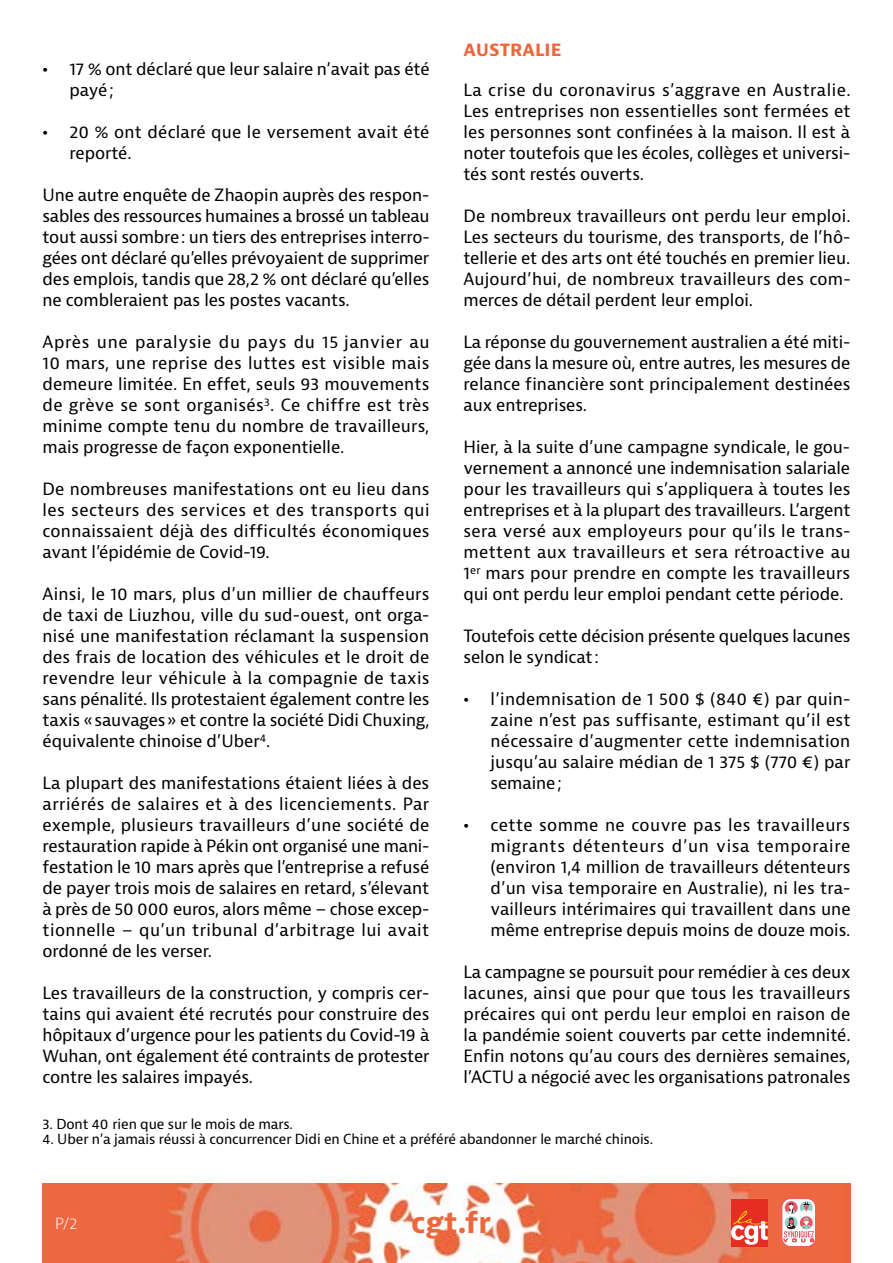
<style>
.page{position:relative;width:893px;height:1263px;background:#fff}
.page>*{position:absolute;margin:0;border:0;box-sizing:border-box;transform-origin:0 0}
.t1{font:700 28.5px "Bernina Sans";color:#ed673d}
.t2{font:700 18px "Bernina Sans";color:#ed673d}
.t3{font:16.5px/21px "Bernina Sans";letter-spacing:-.005em;color:#000;text-align:justify}
.t4{font:16.5px/21px "Bernina Sans";letter-spacing:.015em;color:#000}
.t5{font:300 15px "Bernina Sans";color:#fff}
.t6{font:13.5px "Bernina Sans";letter-spacing:-.005em;color:#000}
.s1{font-weight:700}
</style>
<div class="page">
<img style="left:43px;top:1183px;width:807px;height:80px">
<svg style="left:782px;top:1198px;width:34px;height:48px"></svg>
<div style="left:782px;top:1198px;width:34px;height:48px;border:1px solid #eb5763;border-radius:8px"></div>
<svg style="left:784px;top:1202px;width:30px;height:40px"></svg>
<div style="left:731px;top:1199px;width:36px;height:47px;background:#e62d23"></div>
<svg style="left:731px;top:1211px;width:37px;height:34px"></svg>
<p class="t2" style="left:463px;top:38px;width:100px">AUSTRALIE</p>
<p class="t3" style="left:463px;top:80px;width:389px">La crise du coronavirus s’aggrave en Australie.<br>Les entreprises non essentielles sont fermées et les personnes sont confinées à la maison. Il est à noter toutefois que les écoles, collèges et universi&shy;tés sont restés ouverts.</p>
<p class="t3" style="left:463px;top:206px;width:389px">De nombreux travailleurs ont perdu leur emploi.<br>Les secteurs du tourisme, des transports, de l’hô&shy;tellerie et des arts ont été touchés en premier lieu.<br>Aujourd’hui, de nombreux travailleurs des com&shy;merces de détail perdent leur emploi.</p>
<p class="t3" style="left:463px;top:332px;width:389px">La réponse du gouvernement australien a été miti&shy;gée dans la mesure où, entre autres, les mesures de relance financière sont principalement destinées aux entreprises.</p>
<p class="t3" style="left:463px;top:437px;width:388px">Hier, à la suite d’une campagne syndicale, le gou&shy;vernement a annoncé une indemnisation salariale pour les travailleurs qui s’appliquera à toutes les entreprises et à la plupart des travailleurs. L’argent sera versé aux employeurs pour qu’ils le trans&shy;mettent aux travailleurs et sera rétroactive au 1<sup>er</sup> mars pour prendre en compte les travailleurs qui ont perdu leur emploi pendant cette période.</p>
<p class="t3" style="left:463px;top:626px;width:388px">Toutefois cette décision présente quelques lacunes selon le syndicat :</p>
<p class="t3" style="left:490px;top:689px;width:362px;text-indent:-27px"><span class="s1">•</span> l’indemnisation de 1 500 $ (840 €) par quin&shy;zaine n’est pas suffisante, estimant qu’il est nécessaire d’augmenter cette indemnisation jusqu’au salaire médian de 1 375 $ (770 €) par semaine;</p>
<p class="t3" style="left:490px;top:815px;width:362px;text-indent:-27px"><span class="s1">•</span> cette somme ne couvre pas les travailleurs migrants détenteurs d’un visa temporaire (environ 1,4 million de travailleurs détenteurs d’un visa temporaire en Australie), ni les tra&shy;vailleurs intérimaires qui travaillent dans une même entreprise depuis moins de douze mois.</p>
<p class="t3" style="left:464px;top:962px;width:389px">La campagne se poursuit pour remédier à ces deux lacunes, ainsi que pour que tous les travailleurs précaires qui ont perdu leur emploi en raison de la pandémie soient couverts par cette indemnité.<br>Enfin notons qu’au cours des dernières semaines, l’ACTU a négocié avec les organisations patronales</p>
<p class="t3" style="left:70px;top:59px;width:362px;text-indent:-27px"><span class="s1">•</span> 17 % ont déclaré que leur salaire n’avait pas été payé;</p>
<p class="t4" style="left:70px;top:122px;width:361px;text-indent:-27px"><span class="s1">•</span> 20 % ont déclaré que le versement avait été reporté.</p>
<p class="t3" style="left:43px;top:185px;width:389px">Une autre enquête de Zhaopin auprès des respon&shy;sables des ressources humaines a brossé un tableau tout aussi sombre: un tiers des entreprises interro&shy;gées ont déclaré qu’elles prévoyaient de supprimer des emplois, tandis que 28,2 % ont déclaré qu’elles ne combleraient pas les postes vacants.</p>
<p class="t3" style="left:43px;top:332px;width:388px">Après une paralysie du pays du 15 janvier au 10 mars, une reprise des luttes est visible mais demeure limitée. En effet, seuls 93 mouvements de grève se sont organisés<sup>3</sup>. Ce chiffre est très minime compte tenu du nombre de travailleurs, mais progresse de façon exponentielle.</p>
<p class="t3" style="left:43px;top:479px;width:389px">De nombreuses manifestations ont eu lieu dans les secteurs des services et des transports qui connaissaient déjà des difficultés économiques avant l’épidémie de Covid-19.</p>
<p class="t3" style="left:43px;top:584px;width:389px">Ainsi, le 10 mars, plus d’un millier de chauffeurs de taxi de Liuzhou, ville du sud-ouest, ont orga&shy;nisé une manifestation réclamant la suspension des frais de location des véhicules et le droit de revendre leur véhicule à la compagnie de taxis sans pénalité. Ils protestaient également contre les taxis «sauvages» et contre la société Didi Chuxing, équivalente chinoise d’Uber<sup>4</sup>.</p>
<p class="t3" style="left:43px;top:773px;width:388px">La plupart des manifestations étaient liées à des arriérés de salaires et à des licenciements. Par exemple, plusieurs travailleurs d’une société de restauration rapide à Pékin ont organisé une mani&shy;festation le 10 mars après que l’entreprise a refusé de payer trois mois de salaires en retard, s’élevant à près de 50 000 euros, alors même – chose excep&shy;tionnelle – qu’un tribunal d’arbitrage lui avait ordonné de les verser.</p>
<p class="t3" style="left:43px;top:983px;width:389px">Les travailleurs de la construction, y compris cer&shy;tains qui avaient été recrutés pour construire des hôpitaux d’urgence pour les patients du Covid-19 à Wuhan, ont également été contraints de protester contre les salaires impayés.</p>
<p class="t6" style="left:43px;top:1115px;width:252px">3. Dont 40 rien que sur le mois de mars.</p>
<p class="t6" style="left:43px;top:1130px;width:612px">4. Uber n’a jamais réussi à concurrencer Didi en Chine et a préféré abandonner le marché chinois.</p>
<p class="t5" style="left:55px;top:1213px;width:24px">P/2</p>
<h1 class="t1" style="left:411px;top:1204px;width:81px">cgt.fr</h1>
</div>
